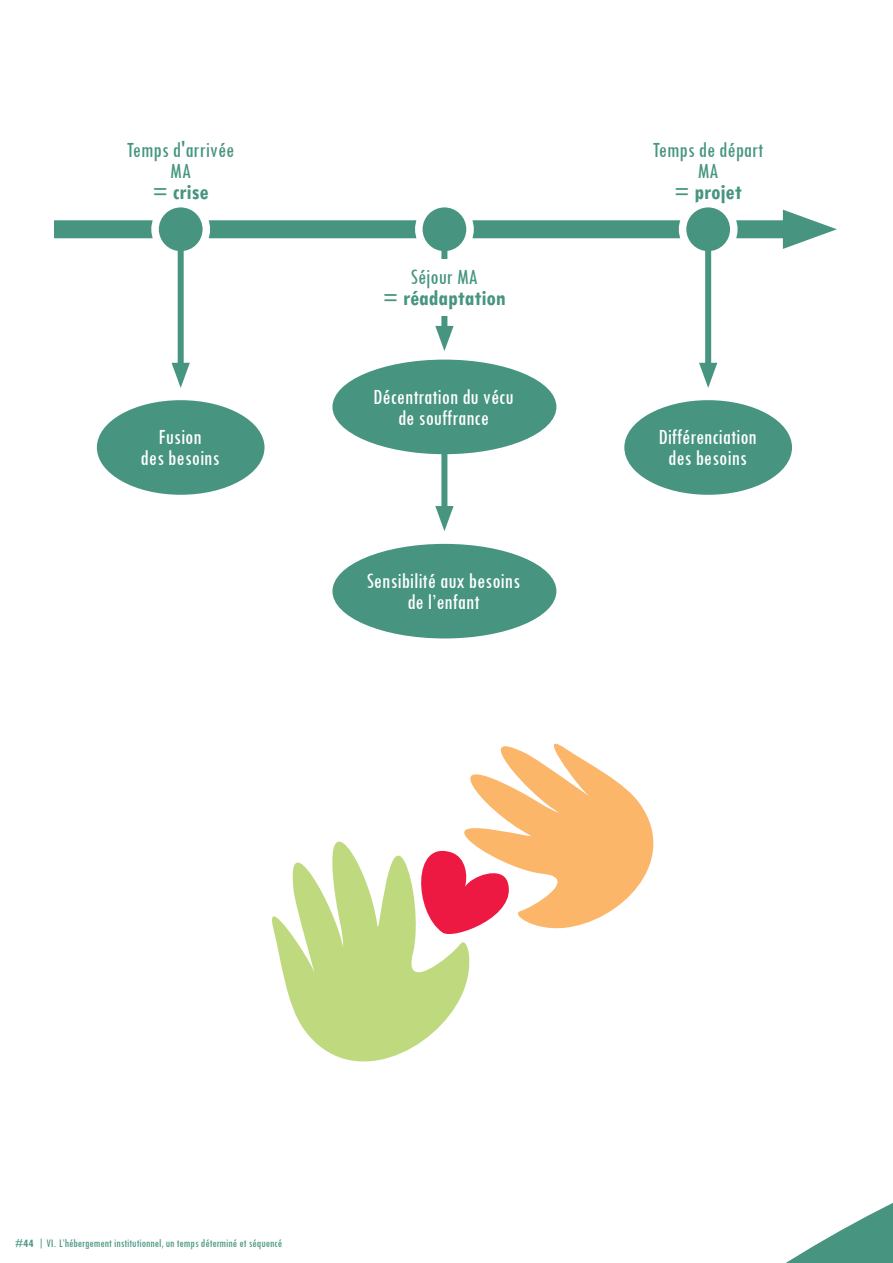
<style>
.page{position:relative;width:893px;height:1263px;background:#fff}
.page>*{position:absolute;margin:0;border:0;box-sizing:border-box;transform-origin:0 0}
.t1{font:condensed 22.5px/21px "Tw Cen";color:#fff;text-align:center}
.t2{font:condensed 22.5px/21px "Tw Cen";color:#479580;text-align:center}
.t3{font:700 condensed 22.5px "Tw Cen";color:#479580}
.t4{font:condensed 12px "Tw Cen";color:#479580}
.s1{font-weight:700}
</style>
<div class="page">
<svg style="left:786px;top:1203px;width:107px;height:60px;fill:#479580"></svg>
<div style="left:54px;top:220px;width:751px;height:18px;background:#479580"></div>
<svg style="left:783px;top:210px;width:54px;height:39px"></svg>
<div style="left:332px;top:360px;width:224px;height:94px;background:#479580;border-radius:50%"></div>
<div style="left:97px;top:400px;width:168px;height:95px;background:#479580;border-radius:50%"></div>
<div style="left:624px;top:400px;width:168px;height:95px;background:#479580;border-radius:50%"></div>
<div style="left:332px;top:544px;width:224px;height:94px;background:#479580;border-radius:50%"></div>
<div style="left:155px;top:204px;width:51px;height:51px;background:#479580;border-radius:50%"></div>
<div style="left:151px;top:200px;width:59px;height:59px;border:8px solid #fff;border-radius:50%"></div>
<div style="left:419px;top:204px;width:51px;height:51px;background:#479580;border-radius:50%"></div>
<div style="left:415px;top:200px;width:59px;height:59px;border:8px solid #fff;border-radius:50%"></div>
<div style="left:683px;top:204px;width:51px;height:51px;background:#479580;border-radius:50%"></div>
<div style="left:679px;top:200px;width:58px;height:59px;border:8px solid #fff;border-radius:50%"></div>
<div style="left:178px;top:249px;width:6px;height:124px;background:#479580"></div>
<svg style="left:172px;top:363px;width:18px;height:25px"></svg>
<div style="left:705px;top:249px;width:6px;height:124px;background:#479580"></div>
<svg style="left:699px;top:363px;width:18px;height:25px"></svg>
<div style="left:441px;top:249px;width:6px;height:87px;background:#479580"></div>
<svg style="left:435px;top:326px;width:19px;height:25px"></svg>
<div style="left:441px;top:429px;width:6px;height:87px;background:#479580"></div>
<svg style="left:435px;top:506px;width:19px;height:25px"></svg>
<div style="left:347px;top:259px;width:195px;height:57px;background:#fff"></div>
<svg style="left:272px;top:841px;width:198px;height:221px;fill:#bfda7e"></svg>
<svg style="left:464px;top:743px;width:190px;height:186px;fill:#fbb66a"></svg>
<svg style="left:411px;top:839px;width:107px;height:101px"></svg>
<p class="t2" style="left:127px;top:139px;width:109px">Temps d'arrivée<br>MA</p>
<p class="t3" style="left:153px;top:179px;width:57px">= crise</p>
<p class="t2" style="left:411px;top:266px;width:69px">Séjour MA</p>
<p class="t3" style="left:383px;top:285px;width:124px">= réadaptation</p>
<p class="t1" style="left:373px;top:386px;width:142px">Décentration du vécu de souffrance</p>
<p class="t2" style="left:653px;top:139px;width:112px">Temps de départ<br>MA</p>
<p class="t3" style="left:675px;top:179px;width:69px">= projet</p>
<p class="t1" style="left:141px;top:426px;width:80px">Fusion<br>des besoins</p>
<p class="t1" style="left:658px;top:426px;width:100px">Différenciation des besoins</p>
<p class="t1" style="left:367px;top:570px;width:155px">Sensibilité aux besoins de l’enfant</p>
<p class="t4" style="left:15px;top:1236px;width:268px"><span class="s1">#44</span> | VI. L’hébergement institutionnel, un temps déterminé et séquencé</p>
</div>
